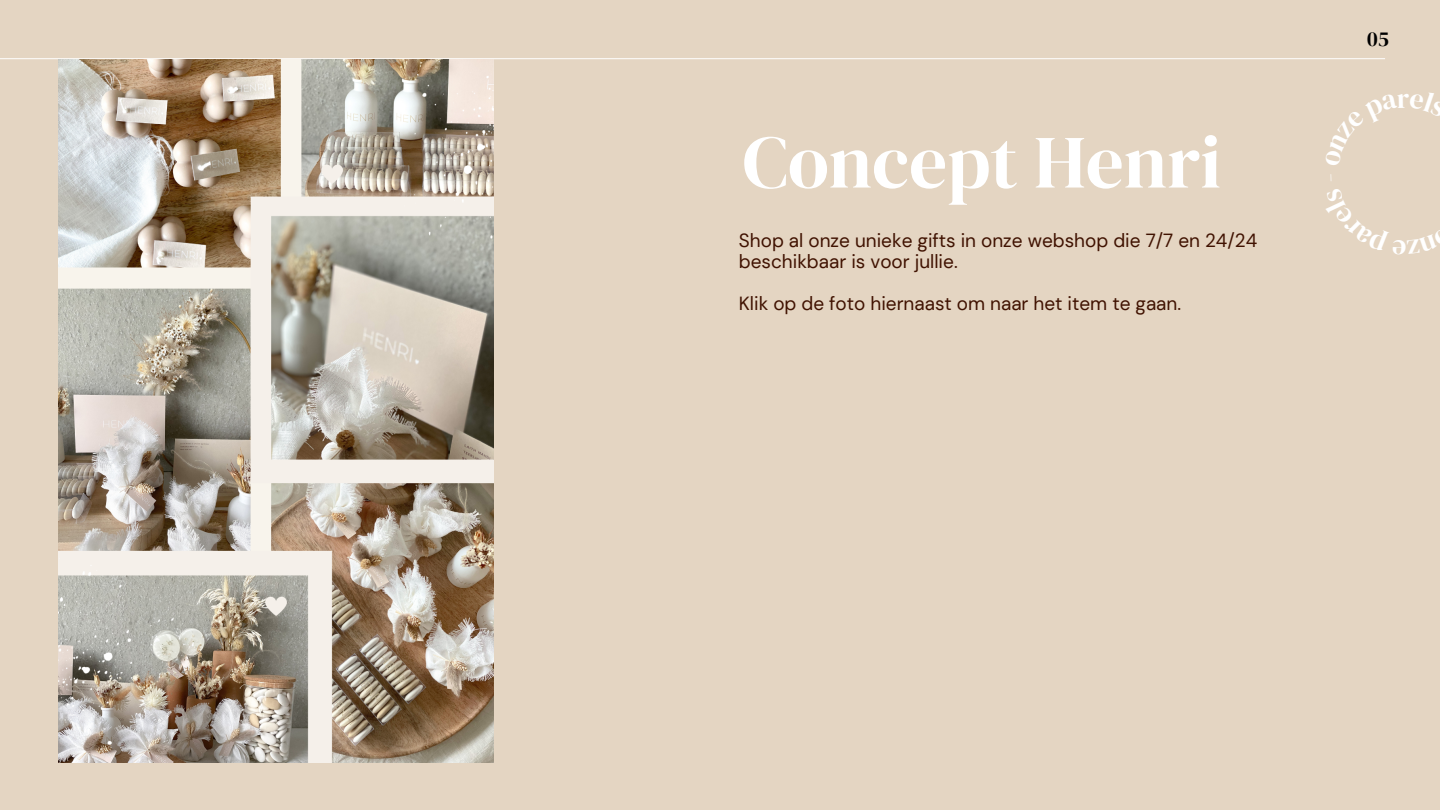
<style>
.page{position:relative;width:1440px;height:810px;background:#e4d5c2}
.page>*{position:absolute;margin:0;border:0;box-sizing:border-box;transform-origin:0 0}
.t1{font:75px "DM Serif Display";color:#fff}
.t2{font:21px "DM Serif Display";color:#000}
.t3{font:19px "DM Sans";color:#401201}
</style>
<div class="page">
<hr style="left:0;top:58px;width:1385px;height:1px;background:#fff">
<img style="left:59px;top:60px;width:435px;height:703px">
<p class="t1" style="left:743px;top:110px;width:480px">Concept Henri</p>
<p class="t3" style="left:739px;top:228px;width:520px">Shop al onze unieke gifts in onze webshop die 7/7 en 24/24</p>
<p class="t3" style="left:739px;top:249px;width:220px">beschikbaar is voor jullie.</p>
<p class="t3" style="left:739px;top:291px;width:444px">Klik op de foto hiernaast om naar het item te gaan.</p>
<p class="t2" style="left:1367px;top:24px;width:23px">05</p>
</div>
